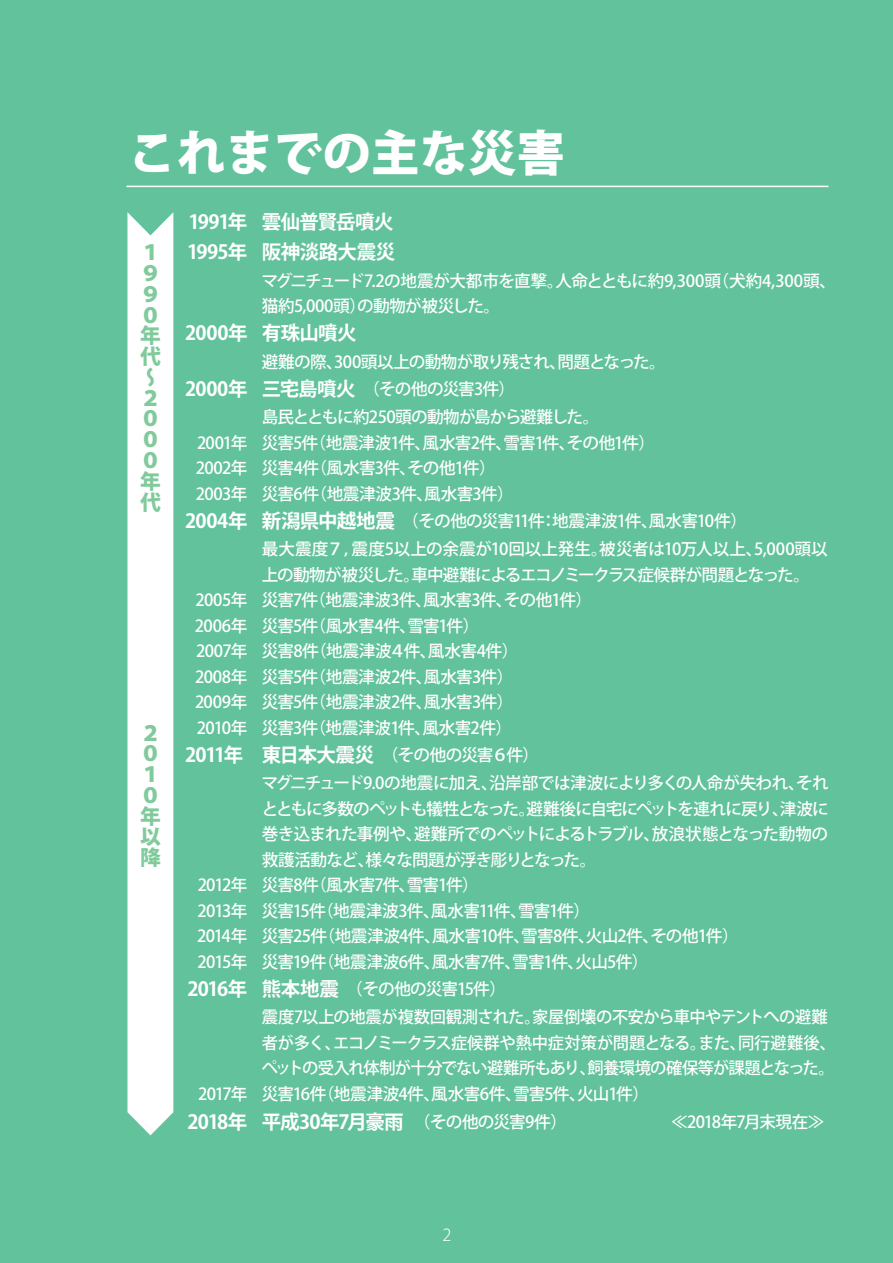
<style>
.page{position:relative;width:893px;height:1263px;background:#61c29c}
.page>*{position:absolute;margin:0;border:0;box-sizing:border-box;transform-origin:0 0}
.t1{font:800 48.6px "Koz Go Pro";color:#fff}
.t2{font:800 20.7px/20.7px "Koz Go Pro";color:#80ca9c}
.t3{font:700 19.5px/30px "Koz Go Pro";letter-spacing:-.04em;color:#fff}
.t4{font:700 19.5px "Koz Go Pro";letter-spacing:-.07em;color:#fff}
.t5{font:500 16.65px/27px "Koz Go Pro";letter-spacing:-.045em;color:#fff}
.t6{font:500 16.65px/25.5px "Koz Go Pro";letter-spacing:-.025em;color:#fff}
.t7{font:500 16.65px "Koz Go Pro";letter-spacing:-.01em;color:#fff}
.t8{font:500 16.65px "Koz Go Pro";letter-spacing:-.075em;color:#fff}
.t9{font:500 16.65px "Koz Go Pro";letter-spacing:-.015em;color:#fff}
.t10{font:500 16.65px "Koz Go Pro";letter-spacing:-.07em;color:#fff}
.t11{font:500 16.65px "Koz Go Pro";letter-spacing:-.065em;color:#fff}
.t12{font:300 16.5px "Koz Go Pro";color:#fff}
.s1{font-weight:700;font-size:19.5px}
.s2{font-weight:500;font-size:16.65px}
</style>
<div class="page">
<div style="left:127px;top:212px;width:46px;height:923px;background:#fff"></div>
<hr style="left:126px;top:186px;width:702px;height:1px;background:#fff">
<h1 class="t1" style="left:128px;top:121px;width:438px">これまでの主な災害</h1>
<p class="t2" style="left:140px;top:244px;width:22px">１<br>９<br>９<br>０年代〜<br>２<br>０<br>０<br>０年代</p>
<p class="t2" style="left:140px;top:724px;width:22px">２<br>０<br>１<br>０年以降</p>
<p class="t3" style="left:187px;top:208px;width:210px">1991年 雲仙普賢岳噴火<br>1995年 阪神淡路大震災</p>
<p class="t6" style="left:262px;top:269px;width:576px">マグニチュード7.2の地震が大都市を直撃。人命とともに約9,300頭（犬約4,300頭、猫約5,000頭）の動物が被災した。</p>
<p class="t3" style="left:185px;top:319px;width:173px">2000年 有珠山噴火</p>
<p class="t5" style="left:185px;top:349px;width:482px;text-indent:77px">避難の際、300頭以上の動物が取り残され、問題となった。<br><span class="s1">2000年 三宅島噴火</span>　（その他の災害3件）</p>
<p class="t5" style="left:262px;top:405px;width:339px">島民とともに約250頭の動物が島から避難した。</p>
<p class="t5" style="left:197px;top:430px;width:459px">2001年 災害5件（地震津波1件、風水害2件、雪害1件、その他1件）</p>
<p class="t5" style="left:196px;top:456px;width:301px">2002年 災害4件（風水害3件、その他1件）</p>
<p class="t5" style="left:196px;top:481px;width:319px">2003年 災害6件（地震津波3件、風水害3件）</p>
<p class="t5" style="left:185px;top:508px;width:563px"><span class="s1">2004年 新潟県中越地震</span>　（その他の災害11件：地震津波1件、風水害10件）</p>
<p class="t7" style="left:262px;top:539px;width:567px">最大震度７，震度5以上の余震が10回以上発生。被災者は10万人以上、5,000頭以</p>
<p class="t10" style="left:262px;top:564px;width:550px">上の動物が被災した。車中避難によるエコノミークラス症候群が問題となった。</p>
<p class="t5" style="left:196px;top:588px;width:398px">2005年 災害7件（地震津波3件、風水害3件、その他1件）</p>
<p class="t5" style="left:195px;top:613px;width:286px">2006年 災害5件（風水害4件、雪害1件）</p>
<p class="t5" style="left:196px;top:639px;width:324px">2007年 災害8件（地震津波４件、風水害4件）</p>
<p class="t5" style="left:195px;top:664px;width:320px">2008年 災害5件（地震津波2件、風水害3件）</p>
<p class="t5" style="left:195px;top:690px;width:320px">2009年 災害5件（地震津波2件、風水害3件）</p>
<p class="t5" style="left:197px;top:715px;width:317px">2010年 災害3件（地震津波1件、風水害2件）</p>
<p class="t4" style="left:185px;top:742px;width:355px">2011年　東日本大震災<span class="s2">　（その他の災害６件）</span></p>
<p class="t5" style="left:262px;top:771px;width:568px">マグニチュード9.0の地震に加え、沿岸部では津波により多くの人命が失われ、それ</p>
<p class="t8" style="left:262px;top:798px;width:568px">とともに多数のペットも犠牲となった。避難後に自宅にペットを連れに戻り、津波に</p>
<p class="t5" style="left:262px;top:822px;width:568px">巻き込まれた事例や、避難所でのペットによるトラブル、放浪状態となった動物の</p>
<p class="t11" style="left:262px;top:849px;width:336px">救護活動など、様々な問題が浮き彫りとなった。</p>
<p class="t5" style="left:198px;top:873px;width:283px">2012年 災害8件（風水害7件、雪害1件）</p>
<p class="t5" style="left:198px;top:898px;width:394px">2013年 災害15件（地震津波3件、風水害11件、雪害1件）</p>
<p class="t5" style="left:197px;top:924px;width:543px">2014年 災害25件（地震津波4件、風水害10件、雪害8件、火山2件、その他1件）</p>
<p class="t5" style="left:198px;top:949px;width:452px">2015年 災害19件（地震津波6件、風水害7件、雪害1件、火山5件）</p>
<p class="t5" style="left:187px;top:976px;width:320px"><span class="s1">2016年 熊本地震</span>　（その他の災害15件）</p>
<p class="t6" style="left:262px;top:1005px;width:567px">震度7以上の地震が複数回観測された。家屋倒壊の不安から車中やテントへの避難</p>
<p class="t9" style="left:262px;top:1032px;width:576px">者が多く、エコノミークラス症候群や熱中症対策が問題となる。また、同行避難後、</p>
<p class="t5" style="left:262px;top:1056px;width:574px">ペットの受入れ体制が十分でない避難所もあり、飼養環境の確保等が課題となった。</p>
<p class="t5" style="left:198px;top:1081px;width:452px">2017年 災害16件（地震津波4件、風水害6件、雪害5件、火山1件）</p>
<p class="t3" style="left:188px;top:1108px;width:381px">2018年 平成30年7月豪雨　<span class="s2">（その他の災害9件）</span></p>
<p class="t5" style="left:671px;top:1109px;width:155px">≪2018年7月末現在≫</p>
<p class="t12" style="left:442px;top:1224px;width:10px">2</p>
</div>
